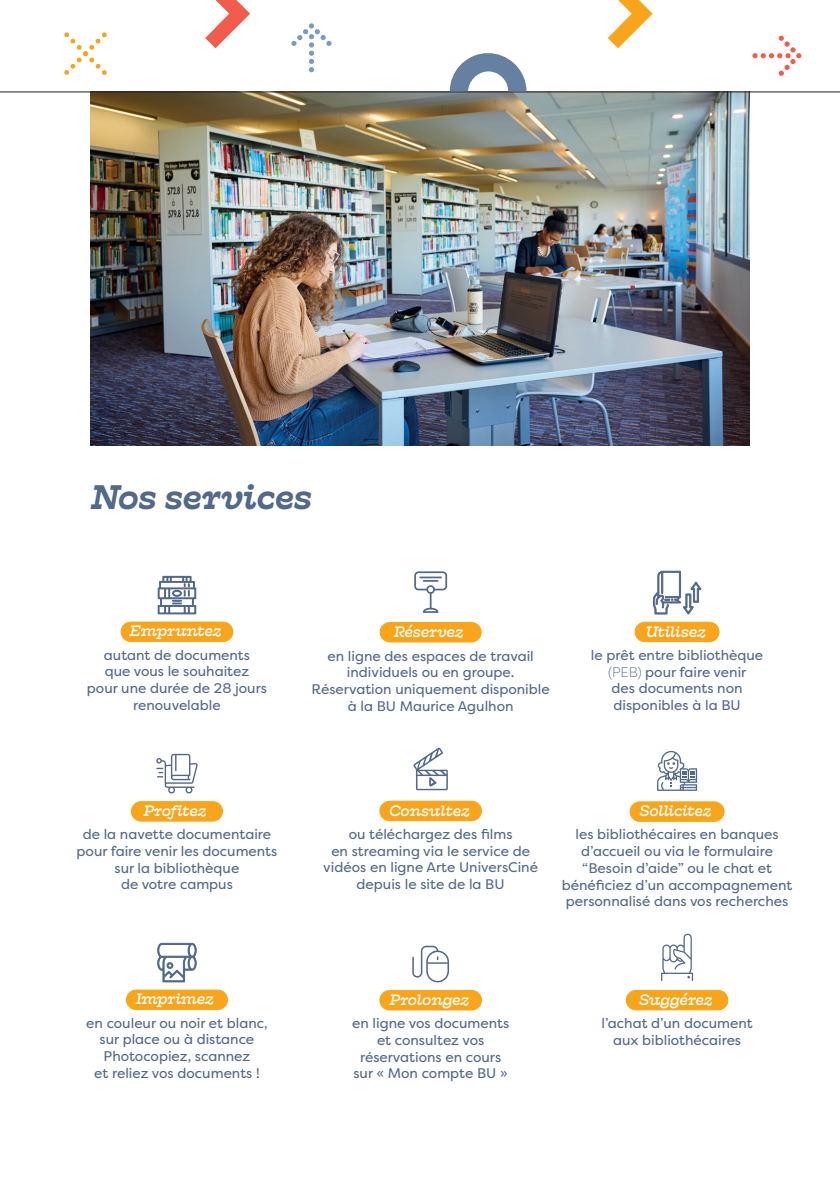
<style>
.page{position:relative;width:840px;height:1191px;background:#fff}
.page>*{position:absolute;margin:0;border:0;box-sizing:border-box;transform-origin:0 0}
.t1{font:italic 500 34px "Hatch";color:#536989}
.t2{font:italic 15px "Hatch";color:#fff}
.t3{font:14px/16.8px "Filson Pro";color:#536989;text-align:center}
.s1{font-weight:300}
</style>
<div class="page">
<img style="left:91px;top:92px;width:657px;height:353px">
<hr style="left:0;top:91px;width:839px;height:1px;background:#231f20">
<svg style="left:449px;top:53px;width:77px;height:38px"></svg>
<svg style="left:64px;top:32px;width:43px;height:43px"></svg>
<svg style="left:291px;top:23px;width:40px;height:49px"></svg>
<svg style="left:752px;top:36px;width:49px;height:40px"></svg>
<svg style="left:205px;top:0;width:45px;height:48px"></svg>
<svg style="left:608px;top:0;width:44px;height:48px"></svg>
<div style="left:121px;top:622px;width:112px;height:19px;background:#f9a51b;border-radius:10px"></div>
<div style="left:121px;top:621px;width:112px;height:21px;border:1px solid #f9a51b;border-radius:10px"></div>
<svg style="left:158px;top:576px;width:38px;height:38px"></svg>
<div style="left:131px;top:801px;width:91px;height:20px;background:#f9a51b;border-radius:10px"></div>
<div style="left:131px;top:801px;width:92px;height:20px;border:1px solid #f9a51b;border-radius:10px"></div>
<svg style="left:156px;top:754px;width:42px;height:39px"></svg>
<div style="left:126px;top:990px;width:101px;height:19px;background:#f9a51b;border-radius:10px"></div>
<div style="left:126px;top:989px;width:102px;height:21px;border:1px solid #f9a51b;border-radius:10px"></div>
<svg style="left:157px;top:942px;width:40px;height:40px"></svg>
<svg style="left:412px;top:945px;width:37px;height:37px"></svg>
<div style="left:379px;top:990px;width:102px;height:20px;background:#f9a51b;border-radius:10px"></div>
<div style="left:379px;top:990px;width:102px;height:20px;border:1px solid #f9a51b;border-radius:10px"></div>
<div style="left:380px;top:622px;width:101px;height:20px;background:#f9a51b;border-radius:10px"></div>
<div style="left:379px;top:622px;width:102px;height:20px;border:1px solid #f9a51b;border-radius:10px"></div>
<svg style="left:414px;top:571px;width:33px;height:42px"></svg>
<div style="left:379px;top:801px;width:102px;height:19px;background:#f9a51b;border-radius:10px"></div>
<div style="left:379px;top:800px;width:102px;height:21px;border:1px solid #f9a51b;border-radius:10px"></div>
<svg style="left:413px;top:747px;width:34px;height:43px"></svg>
<svg style="left:657px;top:751px;width:39px;height:40px"></svg>
<div style="left:629px;top:802px;width:94px;height:19px;background:#f9a51b;border-radius:10px"></div>
<div style="left:629px;top:801px;width:95px;height:21px;border:1px solid #f9a51b;border-radius:10px"></div>
<div style="left:634px;top:622px;width:84px;height:19px;background:#f9a51b;border-radius:10px"></div>
<div style="left:634px;top:621px;width:85px;height:21px;border:1px solid #f9a51b;border-radius:10px"></div>
<svg style="left:652px;top:571px;width:49px;height:44px"></svg>
<div style="left:626px;top:990px;width:101px;height:20px;background:#f9a51b;border-radius:10px"></div>
<div style="left:625px;top:990px;width:103px;height:20px;border:1px solid #f9a51b;border-radius:10px"></div>
<svg style="left:661px;top:933px;width:31px;height:48px"></svg>
<h1 class="t1" style="left:91px;top:474px;width:222px">Nos services</h1>
<p class="t2" style="left:130px;top:621px;width:93px">Empruntez</p>
<p class="t3" style="left:87px;top:646px;width:181px">autant de documents<br>que vous le souhaitez<br>pour une durée de 28 jours renouvelable</p>
<p class="t2" style="left:393px;top:621px;width:71px">Réservez</p>
<p class="t3" style="left:311px;top:647px;width:239px">en ligne des espaces de travail individuels ou en groupe.<br>Réservation uniquement disponible à la BU Maurice Agulhon</p>
<p class="t2" style="left:645px;top:621px;width:62px">Utilisez</p>
<p class="t3" style="left:590px;top:646px;width:174px">le prêt entre bibliothèque <span class="s1">(PEB)</span> pour faire venir<br>des documents non disponibles à la BU</p>
<p class="t2" style="left:143px;top:800px;width:65px">Profitez</p>
<p class="t3" style="left:77px;top:825px;width:202px">de la navette documentaire pour faire venir les documents sur la bibliothèque<br>de votre campus</p>
<p class="t2" style="left:136px;top:989px;width:80px">Imprimez</p>
<p class="t3" style="left:86px;top:1014px;width:183px">en couleur ou noir et blanc, sur place ou à distance<br>Photocopiez, scannez<br>et reliez vos documents !</p>
<p class="t2" style="left:389px;top:800px;width:82px">Consultez</p>
<p class="t3" style="left:323px;top:825px;width:216px">ou téléchargez des films<br>en streaming via le service de vidéos en ligne Arte UniversCiné depuis le site de la BU</p>
<p class="t2" style="left:639px;top:801px;width:74px">Sollicitez</p>
<p class="t3" style="left:561px;top:826px;width:232px">les bibliothécaires en banques d’accueil ou via le formulaire “Besoin d’aide” ou le chat et bénéficiez d’un accompagnement personnalisé dans vos recherches</p>
<p class="t2" style="left:389px;top:989px;width:81px">Prolongez</p>
<p class="t3" style="left:352px;top:1014px;width:158px">en ligne vos documents et consultez vos réservations en cours sur « Mon compte BU »</p>
<p class="t2" style="left:638px;top:989px;width:75px">Suggérez</p>
<p class="t3" style="left:601px;top:1014px;width:153px">l’achat d’un document aux bibliothécaires</p>
</div>
